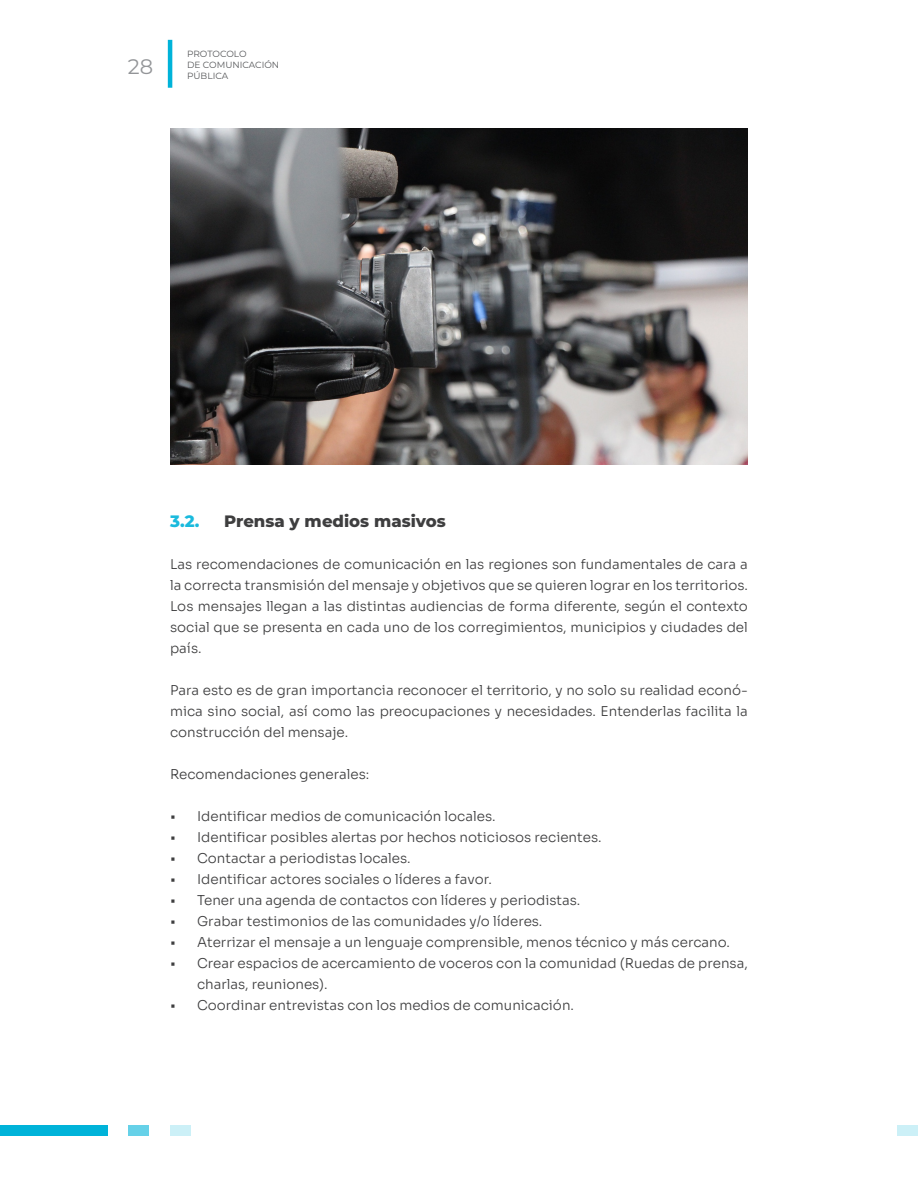
<style>
.page{position:relative;width:918px;height:1188px;background:#fff}
.page>*{position:absolute;margin:0;border:0;box-sizing:border-box;transform-origin:0 0}
.t1{font:21px "Montserrat";color:#939598}
.t2{font:800 16.5px "Montserrat";color:#3e3e3f}
.t3{font:800 16.5px "Montserrat";color:#1abadd}
.t4{font:300 13.5px/21px "Sora";color:#3e3e3f;text-align:justify}
.t5{font:9px/10.8px "Montserrat";color:#57585a}
</style>
<div class="page">
<hr style="left:168px;top:40px;width:4px;height:48px;background:#00b3d9">
<div style="left:897px;top:1125px;width:21px;height:11px;background:#ccf0f7"></div>
<div style="left:170px;top:1125px;width:21px;height:11px;background:#ccf0f7"></div>
<div style="left:128px;top:1125px;width:21px;height:11px;background:#66d1e8"></div>
<div style="left:0;top:1125px;width:107px;height:11px;background:#00b3d9"></div>
<img style="left:170px;top:129px;width:577px;height:336px">
<h1 class="t1" style="left:128px;top:52px;width:27px">28</h1>
<p class="t5" style="left:187px;top:48px;width:94px">PROTOCOLO<br>DE COMUNICACIÓN</p>
<p class="t5" style="left:187px;top:70px;width:43px">PÚBLICA</p>
<p class="t3" style="left:170px;top:509px;width:31px">3.2.</p>
<p class="t2" style="left:224px;top:509px;width:223px">Prensa y medios masivos</p>
<p class="t4" style="left:170px;top:552px;width:579px">Las recomendaciones de comunicación en las regiones son fundamentales de cara a la correcta transmisión del mensaje y objetivos que se quieren lograr en los territorios.<br>Los mensajes llegan a las distintas audiencias de forma diferente, según el contexto social que se presenta en cada uno de los corregimientos, municipios y ciudades del país.</p>
<p class="t4" style="left:170px;top:678px;width:579px">Para esto es de gran importancia reconocer el territorio, y no solo su realidad econó&shy;mica sino social, así como las preocupaciones y necesidades. Entenderlas facilita la construcción del mensaje.</p>
<p class="t4" style="left:170px;top:762px;width:201px">Recomendaciones generales:</p>
<p class="t4" style="left:170px;top:804px;width:327px">• Identificar medios de comunicación locales.</p>
<p class="t4" style="left:170px;top:825px;width:433px">• Identificar posibles alertas por hechos noticiosos recientes.</p>
<p class="t4" style="left:170px;top:846px;width:242px">• Contactar a periodistas locales.</p>
<p class="t4" style="left:170px;top:867px;width:323px">• Identificar actores sociales o líderes a favor.</p>
<p class="t4" style="left:170px;top:888px;width:412px">• Tener una agenda de contactos con líderes y periodistas.</p>
<p class="t4" style="left:170px;top:909px;width:374px">• Grabar testimonios de las comunidades y/o líderes.</p>
<p class="t4" style="left:170px;top:930px;width:562px">• Aterrizar el mensaje a un lenguaje comprensible, menos técnico y más cercano.</p>
<p class="t4" style="left:197px;top:951px;width:552px;text-indent:-27px">• Crear espacios de acercamiento de voceros con la comunidad (Ruedas de prensa, charlas, reuniones).</p>
<p class="t4" style="left:170px;top:993px;width:405px">• Coordinar entrevistas con los medios de comunicación.</p>
</div>
